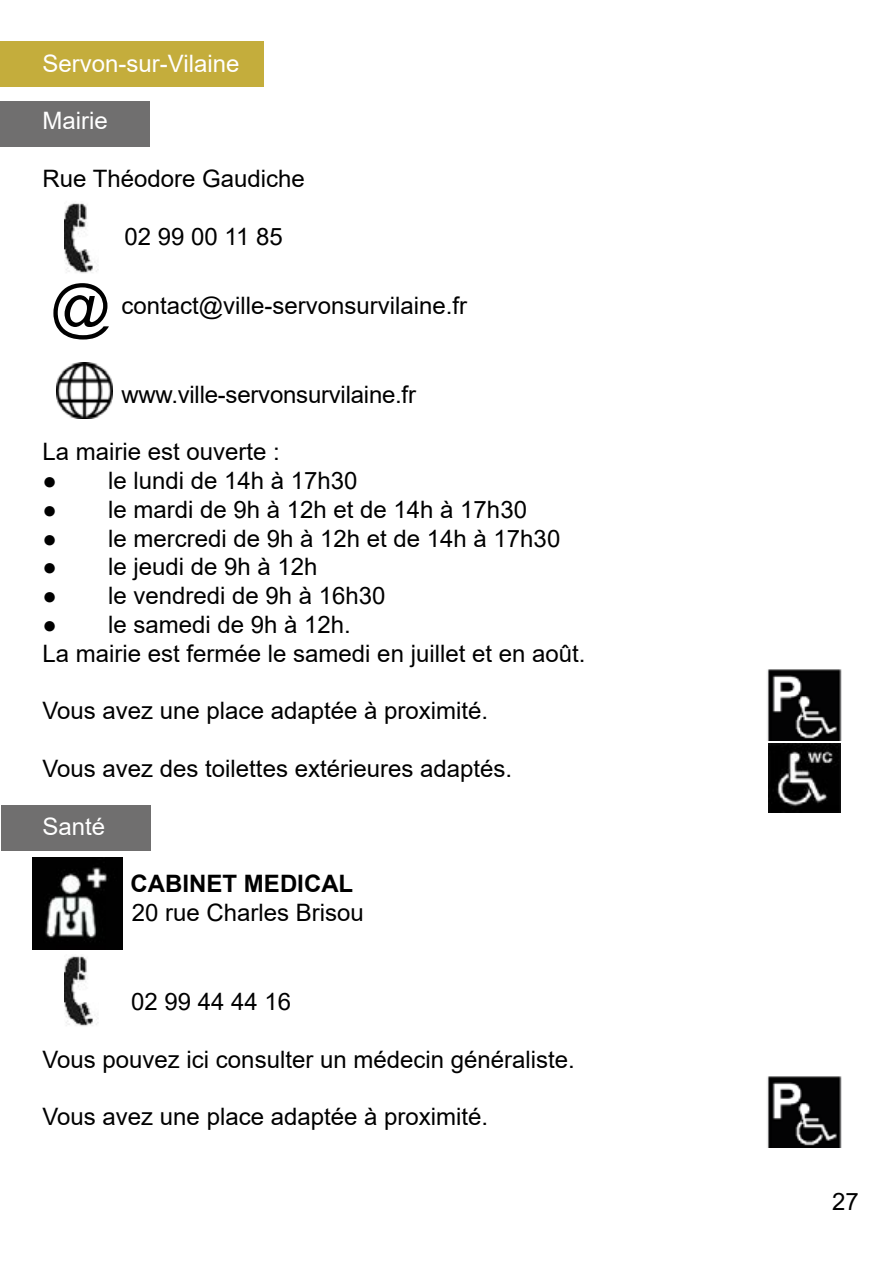
<style>
.page{position:relative;width:893px;height:1263px;background:#fff}
.page>*{position:absolute;margin:0;border:0;box-sizing:border-box;transform-origin:0 0}
.t1{font:60px "Arial";color:#000}
.t2{font:24px/28.8px "Arial";color:#000}
.t3{font:24px "Arial";color:#fff}
.t4{font:700 24px "Arial";color:#000}
</style>
<div class="page">
<div style="left:1px;top:805px;width:150px;height:45px;background:#706f6f"></div>
<div style="left:0;top:101px;width:149px;height:46px;background:#706f6f"></div>
<div style="left:0;top:41px;width:264px;height:46px;background:#c4ad3c"></div>
<img style="left:56px;top:362px;width:56px;height:57px">
<img style="left:768px;top:744px;width:73px;height:69px">
<img style="left:33px;top:858px;width:90px;height:91px">
<img style="left:64px;top:203px;width:35px;height:70px">
<img style="left:767px;top:669px;width:75px;height:71px">
<img style="left:64px;top:956px;width:35px;height:70px">
<img style="left:767px;top:1077px;width:75px;height:71px">
<p class="t3" style="left:43px;top:47px;width:198px">Servon-sur-Vilaine</p>
<p class="t3" style="left:43px;top:104px;width:67px">Mairie</p>
<p class="t2" style="left:43px;top:164px;width:264px">Rue Théodore Gaudiche</p>
<p class="t2" style="left:124px;top:222px;width:160px">02 99 00 11 85</p>
<h1 class="t1" style="left:50px;top:264px;width:62px">@</h1>
<p class="t2" style="left:121px;top:291px;width:347px">contact@ville-servonsurvilaine.fr</p>
<p class="t2" style="left:121px;top:380px;width:296px">www.ville-servonsurvilaine.fr</p>
<p class="t2" style="left:43px;top:437px;width:239px">La mairie est ouverte :</p>
<p class="t2" style="left:43px;top:466px;width:317px">● le lundi de 14h à 17h30</p>
<p class="t2" style="left:43px;top:495px;width:486px">● le mardi de 9h à 12h et de 14h à 17h30</p>
<p class="t2" style="left:43px;top:524px;width:519px">● le mercredi de 9h à 12h et de 14h à 17h30</p>
<p class="t2" style="left:43px;top:552px;width:276px">● le jeudi de 9h à 12h</p>
<p class="t2" style="left:43px;top:581px;width:345px">● le vendredi de 9h à 16h30</p>
<p class="t2" style="left:43px;top:610px;width:544px">● le samedi de 9h à 12h.<br>La mairie est fermée le samedi en juillet et en août.</p>
<p class="t2" style="left:43px;top:696px;width:447px">Vous avez une place adaptée à proximité.</p>
<p class="t2" style="left:43px;top:754px;width:471px">Vous avez des toilettes extérieures adaptés.</p>
<p class="t3" style="left:43px;top:810px;width:64px">Santé</p>
<p class="t4" style="left:131px;top:867px;width:224px">CABINET MEDICAL</p>
<p class="t2" style="left:132px;top:898px;width:234px">20 rue Charles Brisou</p>
<p class="t2" style="left:131px;top:987px;width:162px">02 99 44 44 16</p>
<p class="t2" style="left:43px;top:1044px;width:534px">Vous pouvez ici consulter un médecin généraliste.</p>
<p class="t2" style="left:43px;top:1102px;width:447px">Vous avez une place adaptée à proximité.</p>
<p class="t2" style="left:832px;top:1187px;width:28px">27</p>
</div>
